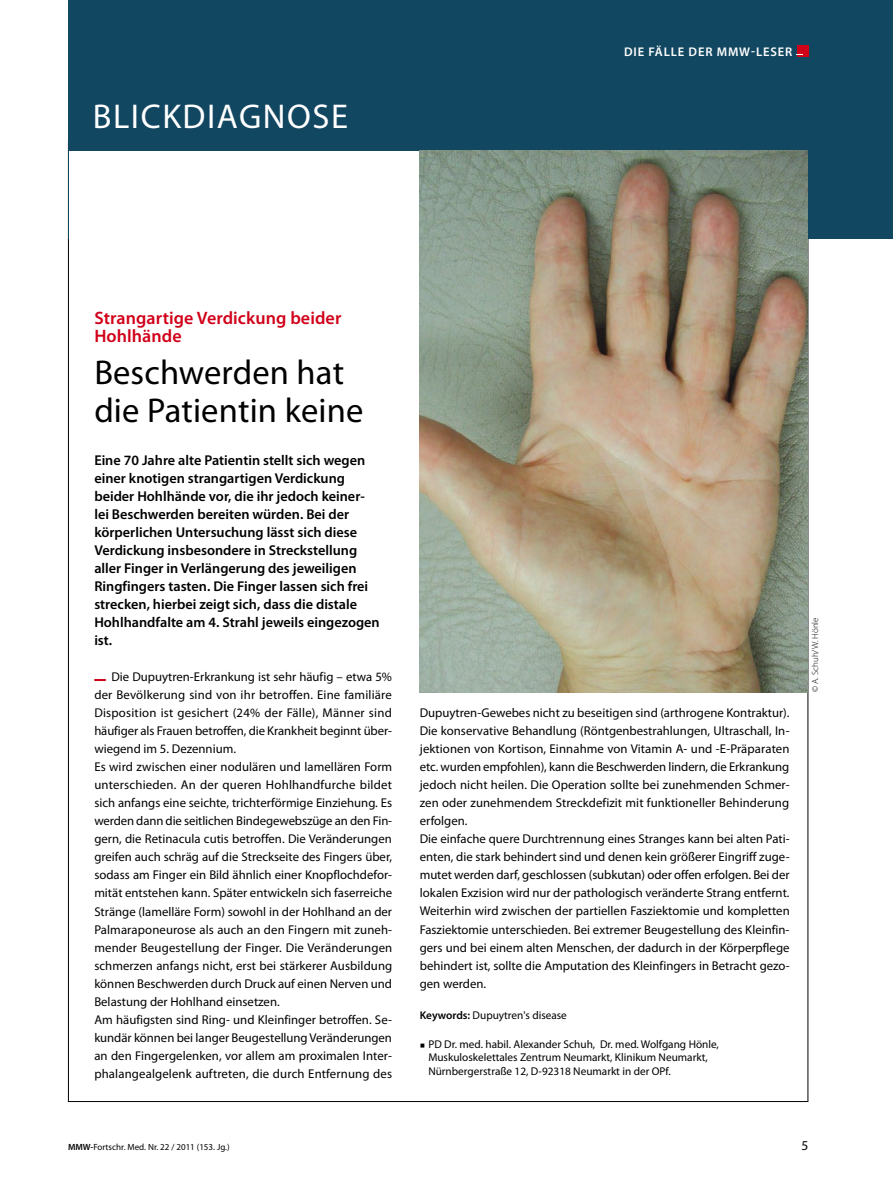
<style>
.page{position:relative;width:893px;height:1187px;background:#fff}
.page>*{position:absolute;margin:0;border:0;box-sizing:border-box;transform-origin:0 0}
.t1{font:40.2px "Myriad Pro";color:#d10019;scale:.57 1}
.t2{font:34.5px/37.5px "Myriad Pro";letter-spacing:.005em;color:#000}
.t3{font:34.5px "Myriad Pro";letter-spacing:.045em;color:#fff}
.t4{font:600 18px/18px "Myriad Pro";letter-spacing:.005em;color:#d10019}
.t5{font:600 14.25px/18px "Myriad Pro";color:#000}
.t6{font:13.5px "Myriad Pro";color:#000}
.t7{font:12.75px/18px "Myriad Pro";color:#000}
.t8{font:600 12.6px "Myriad Pro";letter-spacing:.07em;color:#fff}
.t9{font:11.25px/13.5px "Myriad Pro";color:#000}
.t10{font:9px "Myriad Pro";color:#000}
.t11{font:300 9px "Myriad Pro";color:#000}
.s1{font-weight:600}
.s2{font-family:"Minion Pro";font-size:13.5px}
</style>
<div class="page">
<div style="left:68px;top:0;width:824px;height:238px;background:#124761"></div>
<div style="left:69px;top:151px;width:351px;height:139px;background:#fff"></div>
<img style="left:420px;top:150px;width:387px;height:542px">
<div style="left:796px;top:45px;width:12px;height:11px;background:#d10019"></div>
<h2 class="t3" style="left:93px;top:103px;width:257px">BLICKDIAGNOSE</h2>
<p class="t8" style="left:624px;top:47px;width:170px">DIE FÄLLE DER MMW-LESER</p>
<h3 class="t4" style="left:94px;top:310px;width:248px">Strangartige Verdickung beider<br>Hohlhände</h3>
<h2 class="t2" style="left:94px;top:356px;width:270px">Beschwerden hat die Patientin keine</h2>
<p class="t5" style="left:94px;top:452px;width:287px">Eine 70 Jahre alte Patientin stellt sich wegen einer knotigen strangartigen Verdickung beider Hohlhände vor, die ihr jedoch keiner&shy;lei Beschwerden bereiten würden. Bei der körperlichen Untersuchung lässt sich diese Verdickung insbesondere in Streckstellung aller Finger in Verlängerung des jeweiligen Ringfingers tasten. Die Finger lassen sich frei strecken, hierbei zeigt sich, dass die distale Hohlhandfalte am 4. Strahl jeweils eingezogen ist.</p>
<h1 class="t1" style="left:94px;top:647px;width:22px">_</h1>
<p class="t7" style="left:94px;top:669px;width:299px;text-indent:17px">Die Dupuytren-Erkrankung ist sehr häufig – etwa 5% der Bevölkerung sind von ihr betroffen. Eine familiäre Disposition ist gesichert (24% der Fälle), Männer sind häufiger als Frauen betroffen, die Krankheit beginnt über&shy;wiegend im 5. Dezennium.<br>Es wird zwischen einer nodulären und lamellären Form unterschieden. An der queren Hohlhandfurche bildet sich anfangs eine seichte, trichterförmige Einziehung. Es werden dann die seitlichen Bindegewebszüge an den Fin&shy;gern, die Retinacula cutis betroffen. Die Veränderungen greifen auch schräg auf die Streckseite des Fingers über, sodass am Finger ein Bild ähnlich einer Knopflochdefor&shy;mität entstehen kann. Später entwickeln sich faserreiche Stränge (lamelläre Form) sowohl in der Hohlhand an der Palmaraponeurose als auch an den Fingern mit zuneh&shy;mender Beugestellung der Finger. Die Veränderungen schmerzen anfangs nicht, erst bei stärkerer Ausbildung können Beschwerden durch Druck auf einen Nerven und Belastung der Hohlhand einsetzen.<br>Am häufigsten sind Ring- und Kleinfinger betroffen. Se&shy;kundär können bei langer Beugestellung Veränderungen an den Fingergelenken, vor allem am proximalen Inter&shy;phalangealgelenk auftreten, die durch Entfernung des</p>
<p class="t7" style="left:420px;top:705px;width:371px">Dupuytren-Gewebes nicht zu beseitigen sind (arthrogene Kontraktur).<br>Die konservative Behandlung (Röntgenbestrahlungen, Ultraschall, In&shy;jektionen von Kortison, Einnahme von Vitamin A- und -E-Präparaten etc. wurden empfohlen), kann die Beschwerden lindern, die Erkrankung jedoch nicht heilen. Die Operation sollte bei zunehmenden Schmer&shy;zen oder zunehmendem Streckdefizit mit funktioneller Behinderung erfolgen.<br>Die einfache quere Durchtrennung eines Stranges kann bei alten Pati&shy;enten, die stark behindert sind und denen kein größerer Eingriff zuge&shy;mutet werden darf, geschlossen (subkutan) oder offen erfolgen. Bei der lokalen Exzision wird nur der pathologisch veränderte Strang entfernt.<br>Weiterhin wird zwischen der partiellen Fasziektomie und kompletten Fasziektomie unterschieden. Bei extremer Beugestellung des Kleinfin&shy;gers und bei einem alten Menschen, der dadurch in der Körperpflege behindert ist, sollte die Amputation des Kleinfingers in Betracht gezo&shy;gen werden.</p>
<p class="t9" style="left:420px;top:1009px;width:149px"><span class="s1">Keywords:</span> Dupuytren's disease</p>
<p class="t9" style="left:428px;top:1037px;width:292px;text-indent:-9px"><span class="s2">■</span> PD Dr. med. habil. Alexander Schuh, Dr. med. Wolfgang Hönle,<br>Muskuloskelettales Zentrum Neumarkt, Klinikum Neumarkt,<br>Nürnbergerstraße 12, D-92318 Neumarkt in der OPf.</p>
<p class="t11" style="left:811px;top:692px;width:76px;rotate:-90deg">© A. Schuh/W. Hönle</p>
<p class="t10" style="left:68px;top:1143px;width:163px"><span class="s1">MMW-</span>Fortschr. Med. Nr. 22 / 2011 (153. Jg.)</p>
<p class="t6" style="left:801px;top:1140px;width:8px">5</p>
</div>
